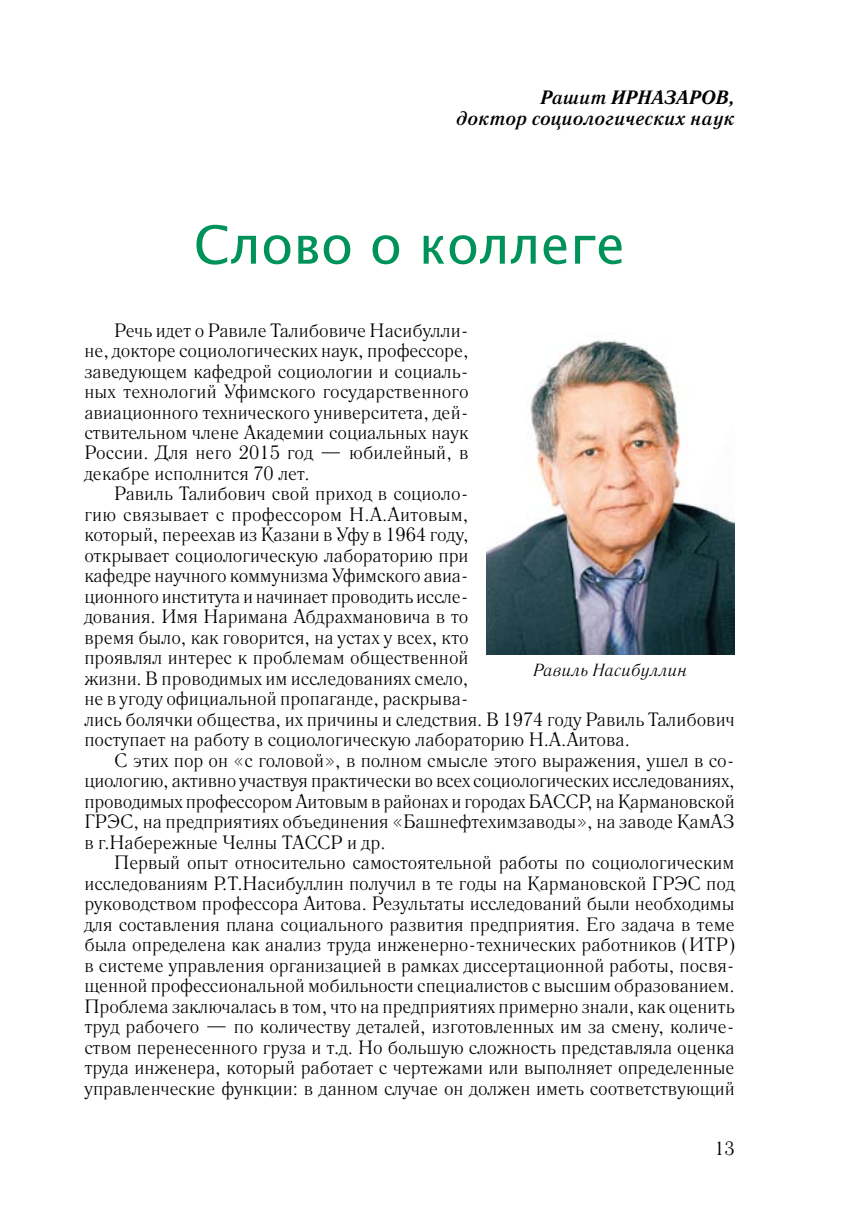
<style>
.page{position:relative;width:844px;height:1231px;background:#fff}
.page>*{position:absolute;margin:0;border:0;box-sizing:border-box;transform-origin:0 0}
.t1{font:52.5px "Lucida Sans Unicode";color:#00925b}
.t2{font:19.25px/20.5px "Literaturnaya ITT";color:#000;text-align:justify}
.t3{font:italic 700 19.25px/21px "Literaturnaya ITT";color:#000;text-align:right}
.t4{font:italic 17.5px "Literaturnaya ITT";color:#000}
</style>
<div class="page">
<img style="left:486px;top:340px;width:248px;height:314px">
<p class="t3" style="left:456px;top:88px;width:280px">Рашит Ирназаров,<br>доктор социологических наук</p>
<h1 class="t1" style="left:194px;top:203px;width:433px">Слово о коллеге</h1>
<p class="t2" style="left:84px;top:320px;width:386px;text-indent:30px">Речь идет о Равиле Талибовиче Насибулли&shy;не, докторе социологических наук, профессоре, заведующем кафедрой социологии и социаль&shy;ных технологий Уфимского государственного авиационного технического университета, дей&shy;ствительном члене Академии социальных наук России. Для него 2015 год — юбилейный, в декабре исполнится 70 лет.</p>
<p class="t2" style="left:84px;top:484px;width:651px;text-align:left;text-indent:30px">Равиль Талибович свой приход в социоло-<br>гию связывает с профессором Н.А.Аитовым,<br>который, переехав из Казани в Уфу в 1964 году,<br>открывает социологическую лабораторию при<br>кафедре научного коммунизма Уфимского авиа-<br>ционного института и начинает проводить иссле-<br>дования. Имя Наримана Абдрахмановича в то<br>время было, как говорится, на устах у всех, кто<br>проявлял интерес к проблемам общественной<br>жизни. В проводимых им исследованиях смело,<br>не в угоду официальной пропаганде, раскрыва-<br>лись болячки общества, их причины и следствия. В 1974 году Равиль Талибович поступает на работу в социологическую лабораторию Н.А.Аитова.</p>
<p class="t2" style="left:84px;top:750px;width:651px;text-indent:30px">С этих пор он «с головой», в полном смысле этого выражения, ушел в со&shy;циологию, активно участвуя практически во всех социологических исследованиях, проводимых профессором Аитовым в районах и городах БАССР, на Кармановской ГРЭС, на предприятиях объединения «Башнефтехимзаводы», на заводе КамАЗ в г.Набережные Челны ТАССР и др.</p>
<p class="t2" style="left:84px;top:852px;width:651px;text-indent:30px">Первый опыт относительно самостоятельной работы по социологическим исследованиям Р.Т.Насибуллин получил в те годы на Кармановской ГРЭС под руководством профессора Аитова. Результаты исследований были необходимы для составления плана социального развития предприятия. Его задача в теме была определена как анализ труда инженерно-технических работников (ИТР) в системе управления организацией в рамках диссертационной работы, посвя&shy;щенной профессиональной мобильности специалистов с высшим образованием.<br>Проблема заключалась в том, что на предприятиях примерно знали, как оценить труд рабочего — по количеству деталей, изготовленных им за смену, количе&shy;ством перенесенного груза и т.д. Но большую сложность представляла оценка труда инженера, который работает с чертежами или выполняет определенные управленческие функции: в данном случае он должен иметь соответствующий</p>
<p class="t4" style="left:533px;top:660px;width:155px">Равиль Насибуллин</p>
<p class="t2" style="left:714px;top:1138px;width:22px">13</p>
</div>
